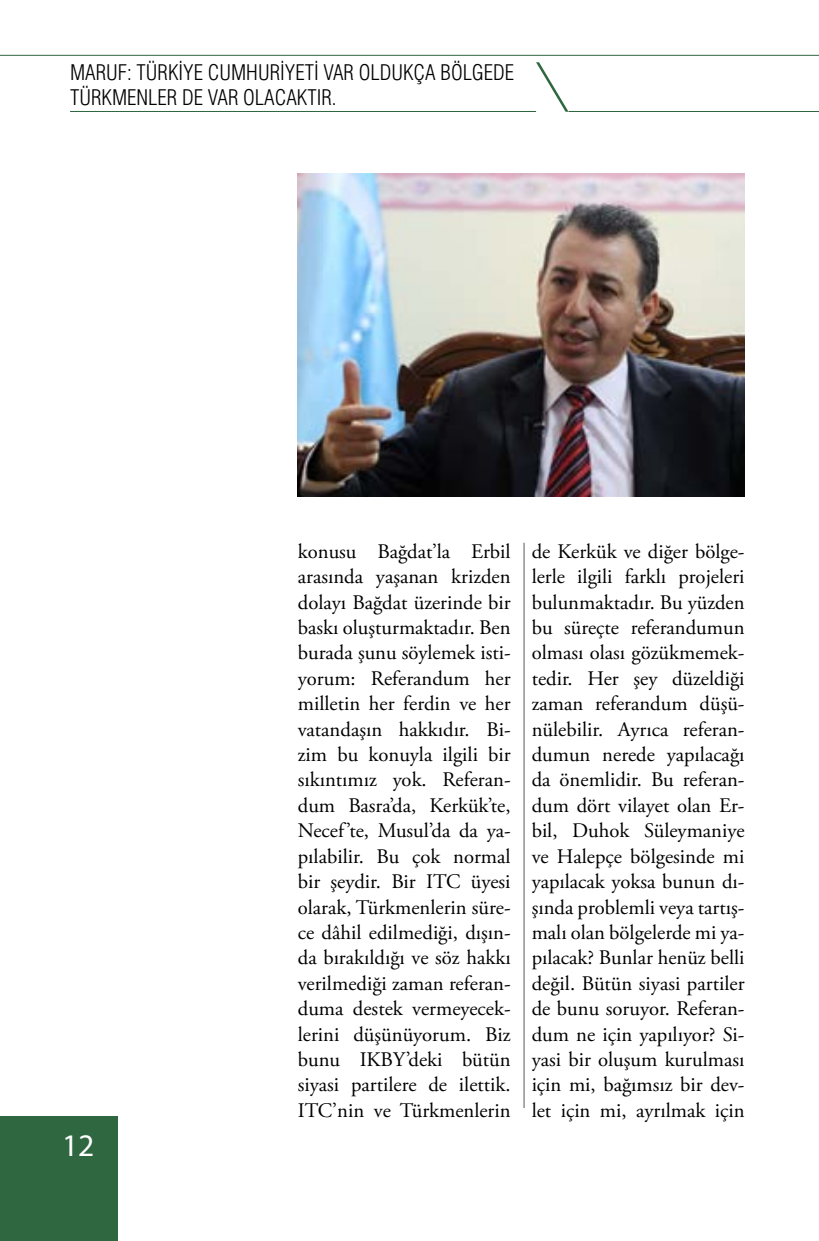
<style>
.page{position:relative;width:819px;height:1241px;background:#fff}
.page>*{position:absolute;margin:0;border:0;box-sizing:border-box;transform-origin:0 0}
.t1{font:31.5px "Myriad Pro";color:#fff}
.t2{font:300 condensed 21px/25.2px "Helvetica LT Std";color:#000}
.t3{font:20.65px/25.4px "Adobe Garamond Pro";color:#000;text-align:justify}
</style>
<div class="page">
<hr style="left:568px;top:111px;width:251px;height:1px;background:#2f6740">
<hr style="left:0;top:55px;width:819px;height:1px;background:#2f6740">
<svg style="left:536px;top:62px;width:32px;height:50px"></svg>
<hr style="left:70px;top:111px;width:466px;height:1px;background:#2f6740">
<div style="left:0;top:1116px;width:117px;height:124px;background:#2f6740"></div>
<img style="left:298px;top:174px;width:446px;height:322px">
<hr style="left:523px;top:542px;width:1px;height:565px;background:#58595b">
<p class="t2" style="left:70px;top:60px;width:445px">MARUF: TÜRKIYE CUMHURIYETI VAR OLDUKÇA BÖLGEDE<br>TÜRKMENLER DE VAR OLACAKTIR.</p>
<h1 class="t1" style="left:62px;top:1125px;width:34px">12</h1>
<p class="t3" style="left:298px;top:539px;width:214px">konusu Bağdat’la Erbil arasında yaşanan krizden dolayı Bağdat üzerinde bir baskı oluşturmaktadır. Ben burada şunu söylemek isti&shy;yorum: Referandum her milletin her ferdin ve her vatandaşın hakkıdır. Bi&shy;zim bu konuyla ilgili bir sıkıntımız yok. Referan&shy;dum Basra’da, Kerkük’te, Necef’te, Musul’da da ya&shy;pılabilir. Bu çok normal bir şeydir. Bir ITC üyesi olarak, Türkmenlerin süre&shy;ce dâhil edilmediği, dışın&shy;da bırakıldığı ve söz hakkı verilmediği zaman referan&shy;duma destek vermeyecek&shy;lerini düşünüyorum. Biz bunu IKBY’deki bütün siyasi partilere de ilettik.<br>ITC’nin ve Türkmenlerin</p>
<p class="t3" style="left:531px;top:539px;width:214px">de Kerkük ve diğer bölge&shy;lerle ilgili farklı projeleri bulunmaktadır. Bu yüzden bu süreçte referandumun olması olası gözükmemek&shy;tedir. Her şey düzeldiği zaman referandum düşü&shy;nülebilir. Ayrıca referan&shy;dumun nerede yapılacağı da önemlidir. Bu referan&shy;dum dört vilayet olan Er&shy;bil, Duhok Süleymaniye ve Halepçe bölgesinde mi yapılacak yoksa bunun dı&shy;şında problemli veya tartış&shy;malı olan bölgelerde mi ya&shy;pılacak? Bunlar henüz belli değil. Bütün siyasi partiler de bunu soruyor. Referan&shy;dum ne için yapılıyor? Si&shy;yasi bir oluşum kurulması için mi, bağımsız bir dev&shy;let için mi, ayrılmak için</p>
</div>
